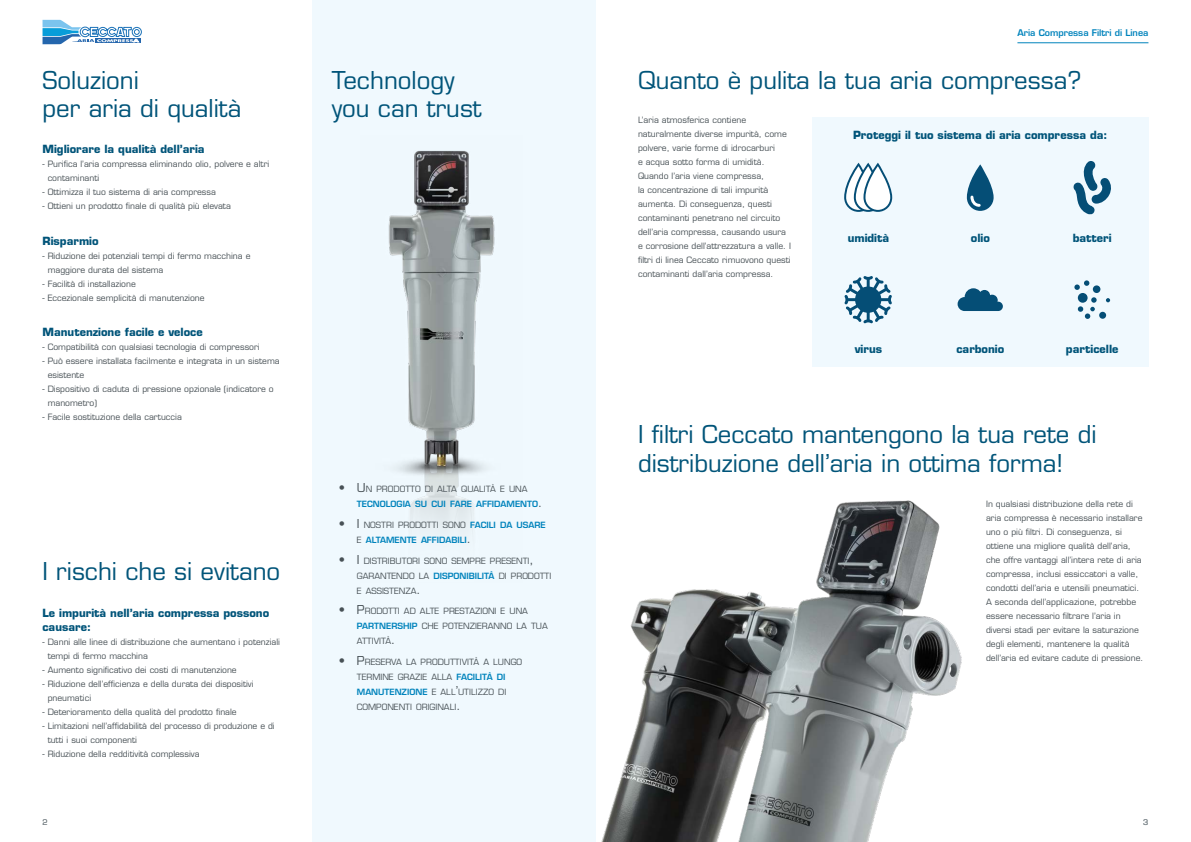
<style>
.page{position:relative;width:1191px;height:842px;background:#fff}
.page>*{position:absolute;margin:0;border:0;box-sizing:border-box;transform-origin:0 0}
.t1{font:24px/28px "Eurostile LT Std";color:#005479}
.t2{font:700 11px/14px "Eurostile LT Std";color:#005479}
.t3{font:600 9px "Eurostile LT";color:#0083bc}
.t4{font:8.5px/14px "Eurostile LT Std";color:#485156}
.t5{font:8.4px/15px "Eurostile LT Std";color:#485156}
.t6{font:600 8.4px/15px "Eurostile LT Std";color:#0083bc}
.t7{font:7.5px "Eurostile LT Std";color:#778186}
.s1{font-weight:400;font-size:12px;color:#485156}
.s2{font-weight:400;color:#485156}
.s3{font-size:12px}
.s4{font-weight:600;color:#0083bc}
</style>
<div class="page">
<div style="left:312px;top:0;width:283px;height:842px;background:#f0f9fe"></div>
<div style="left:812px;top:117px;width:336px;height:250px;background:#f0f9fe"></div>
<img style="left:388px;top:151px;width:107px;height:379px">
<svg style="left:845px;top:164px;width:27px;height:47px"></svg>
<div style="left:844px;top:163px;width:29px;height:49px;border:2px solid #054e76;border-radius:13px"></div>
<svg style="left:855px;top:164px;width:26px;height:47px"></svg>
<div style="left:854px;top:163px;width:28px;height:49px;border:2px solid #054e76;border-radius:13px"></div>
<svg style="left:864px;top:164px;width:27px;height:47px"></svg>
<div style="left:863px;top:163px;width:29px;height:49px;border:2px solid #054e76;border-radius:13px"></div>
<svg style="left:967px;top:164px;width:26px;height:47px"></svg>
<svg style="left:969px;top:194px;width:13px;height:14px"></svg>
<svg style="left:1073px;top:161px;width:38px;height:54px"></svg>
<svg style="left:844px;top:276px;width:48px;height:48px"></svg>
<div style="left:855px;top:286px;width:26px;height:27px;background:#054e76;border-radius:50%"></div>
<div style="left:957px;top:297px;width:14px;height:14px;background:#054e76;border-radius:50%"></div>
<div style="left:993px;top:302px;width:10px;height:9px;background:#054e76;border-radius:50%"></div>
<div style="left:979px;top:290px;width:11px;height:11px;background:#054e76;border-radius:50%"></div>
<div style="left:964px;top:288px;width:18px;height:18px;background:#054e76;border-radius:50%"></div>
<svg style="left:964px;top:295px;width:34px;height:16px"></svg>
<svg style="left:1077px;top:293px;width:10px;height:10px"></svg>
<div style="left:1099px;top:312px;width:7px;height:7px;background:#054e76;border-radius:50%"></div>
<div style="left:1092px;top:285px;width:8px;height:8px;background:#054e76;border-radius:50%"></div>
<svg style="left:1106px;top:298px;width:4px;height:4px"></svg>
<svg style="left:1074px;top:280px;width:15px;height:10px"></svg>
<svg style="left:1077px;top:297px;width:19px;height:22px"></svg>
<img style="left:595px;top:448px;width:367px;height:394px">
<hr style="left:1017px;top:43px;width:131px;height:1px;background:#0083bc">
<svg style="left:43px;top:19px;width:99px;height:25px"></svg>
<h1 class="t1" style="left:43px;top:66px;width:200px">Soluzioni<br>per aria di qualità</h1>
<p class="t2" style="left:43px;top:142px;width:164px">Migliorare la qualità dell’aria</p>
<p class="t4" style="left:48px;top:157px;width:223px;text-indent:-5px">- Purifica l’aria compressa eliminando olio, polvere e altri contaminanti</p>
<p class="t4" style="left:43px;top:185px;width:175px">- Ottimizza il tuo sistema di aria compressa</p>
<p class="t4" style="left:43px;top:199px;width:190px">- Ottieni un prodotto finale di qualità più elevata</p>
<p class="t2" style="left:43px;top:234px;width:58px">Risparmio</p>
<p class="t4" style="left:48px;top:249px;width:204px;text-indent:-5px">- Riduzione dei potenziali tempi di fermo macchina e maggiore durata del sistema</p>
<p class="t4" style="left:43px;top:277px;width:95px">- Facilità di installazione</p>
<p class="t4" style="left:43px;top:291px;width:164px">- Eccezionale semplicità di manutenzione</p>
<p class="t2" style="left:43px;top:325px;width:162px">Manutenzione facile e veloce</p>
<p class="t4" style="left:43px;top:340px;width:219px">- Compatibilità con qualsiasi tecnologia di compressori</p>
<p class="t4" style="left:48px;top:354px;width:233px;text-indent:-5px">- Può essere installata facilmente e integrata in un sistema esistente</p>
<p class="t4" style="left:48px;top:382px;width:228px;text-indent:-5px">- Dispositivo di caduta di pressione opzionale (indicatore o manometro)</p>
<p class="t4" style="left:43px;top:410px;width:141px">- Facile sostituzione della cartuccia</p>
<h1 class="t1" style="left:43px;top:558px;width:239px">I rischi che si evitano</h1>
<p class="t2" style="left:43px;top:606px;width:228px">Le impurità nell’aria compressa possono causare:</p>
<p class="t4" style="left:48px;top:635px;width:234px;text-indent:-5px">- Danni alle linee di distribuzione che aumentano i potenziali tempi di fermo macchina</p>
<p class="t4" style="left:43px;top:663px;width:196px">- Aumento significativo dei costi di manutenzione</p>
<p class="t4" style="left:48px;top:677px;width:207px;text-indent:-5px">- Riduzione dell’efficienza e della durata dei dispositivi pneumatici</p>
<p class="t4" style="left:43px;top:705px;width:196px">- Deterioramento della qualità del prodotto finale</p>
<p class="t4" style="left:48px;top:719px;width:229px;text-indent:-5px">- Limitazioni nell’affidabilità del processo di produzione e di tutti i suoi componenti</p>
<p class="t4" style="left:43px;top:747px;width:159px">- Riduzione della redditività complessiva</p>
<h1 class="t1" style="left:332px;top:66px;width:151px">Technology you can trust</h1>
<p class="t6" style="left:357px;top:482px;width:187px;text-indent:-18px"><span class="s1">• U</span><span class="s2">N PRODOTTO DI ALTA QUALITÀ E UNA<br></span>TECNOLOGIA SU CUI FARE AFFIDAMENTO<span class="s1">.</span></p>
<p class="t6" style="left:357px;top:517px;width:190px;text-indent:-18px"><span class="s1">• I</span> <span class="s2">NOSTRI PRODOTTI SONO</span> FACILI DA USARE<br><span class="s2">E</span> ALTAMENTE AFFIDABILI<span class="s1">.</span></p>
<p class="t5" style="left:357px;top:553px;width:196px;text-indent:-18px"><span class="s3">• I</span> DISTRIBUTORI SONO SEMPRE PRESENTI<span class="s3">,<br></span>GARANTENDO LA <span class="s4">DISPONIBILITÀ</span> DI PRODOTTI<br>E ASSISTENZA<span class="s3">.</span></p>
<p class="t5" style="left:357px;top:604px;width:192px;text-indent:-18px"><span class="s3">• P</span>RODOTTI AD ALTE PRESTAZIONI E UNA<br><span class="s4">PARTNERSHIP</span> CHE POTENZIERANNO LA TUA<br>ATTIVITÀ<span class="s3">.</span></p>
<p class="t5" style="left:357px;top:654px;width:167px;text-indent:-18px"><span class="s3">• P</span>RESERVA LA PRODUTTIVITÀ A LUNGO<br>TERMINE GRAZIE ALLA <span class="s4">FACILITÀ DI<br>MANUTENZIONE</span> E ALL<span class="s3">’</span>UTILIZZO DI<br>COMPONENTI ORIGINALI<span class="s3">.</span></p>
<p class="t3" style="left:1017px;top:27px;width:132px">Aria Compressa Filtri di Linea</p>
<h1 class="t1" style="left:638px;top:66px;width:445px">Quanto è pulita la tua aria compressa?</h1>
<p class="t4" style="left:638px;top:113px;width:154px">L’aria atmosferica contiene naturalmente diverse impurità, come polvere, varie forme di idrocarburi<br>e acqua sotto forma di umidità.<br>Quando l’aria viene compressa,<br>la concentrazione di tali impurità aumenta. Di conseguenza, questi contaminanti penetrano nel circuito dell’aria compressa, causando usura e corrosione dell’attrezzatura a valle. I filtri di linea Ceccato rimuovono questi contaminanti dall’aria compressa.</p>
<p class="t2" style="left:853px;top:128px;width:256px">Proteggi il tuo sistema di aria compressa da:</p>
<p class="t2" style="left:847px;top:231px;width:43px">umidità</p>
<p class="t2" style="left:854px;top:342px;width:29px">virus</p>
<p class="t2" style="left:971px;top:231px;width:21px">olio</p>
<p class="t2" style="left:956px;top:342px;width:49px">carbonio</p>
<p class="t2" style="left:1072px;top:231px;width:40px">batteri</p>
<p class="t2" style="left:1066px;top:342px;width:54px">particelle</p>
<h1 class="t1" style="left:638px;top:420px;width:460px;line-height:28.8px">I filtri Ceccato mantengono la tua rete di distribuzione dell’aria in ottima forma!</h1>
<p class="t4" style="left:986px;top:497px;width:159px">In qualsiasi distribuzione della rete di aria compressa è necessario installare uno o più filtri. Di conseguenza, si ottiene una migliore qualità dell’aria, che offre vantaggi all’intera rete di aria compressa, inclusi essiccatori a valle, condotti dell’aria e utensili pneumatici.<br>A seconda dell’applicazione, potrebbe essere necessario filtrare l’aria in diversi stadi per evitare la saturazione degli elementi, mantenere la qualità dell’aria ed evitare cadute di pressione.</p>
<p class="t7" style="left:43px;top:818px;width:7px">2</p>
<p class="t7" style="left:1143px;top:818px;width:7px">3</p>
</div>
